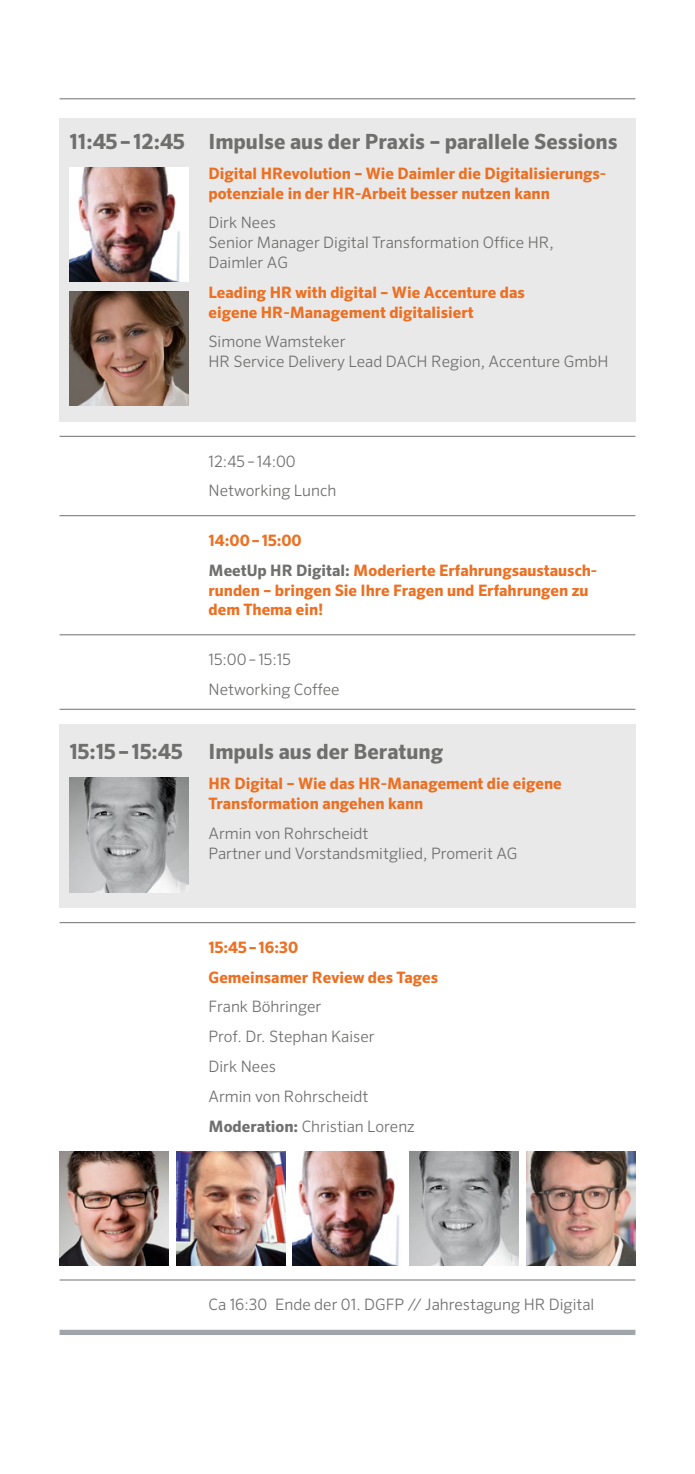
<style>
.page{position:relative;width:695px;height:1474px;background:#fff}
.page>*{position:absolute;margin:0;border:0;box-sizing:border-box;transform-origin:0 0}
.Programm_Uhrzeit_Bre{font:700 21px "Sero Pro";color:#6f6f6e}
.Programm_Titel{font:700 15.75px/19.8px "Sero Pro";color:#ed6f22}
.Programm_Referent{font:300 15.75px/19.8px "Sero Pro";color:#6f6f6e}
.Programm_Uhrzeit_gra{font:300 15.75px "Sero Pro";color:#6f6f6e}
.Programm_Inhalte{font:300 15.75px "Sero Pro";color:#6f6f6e}
.Programm_Uhrzeit{font:700 15.75px "Sero Pro";color:#ed6f22}
.s1{color:#6f6f6e}
.s2{font-weight:700}
</style>
<div class="page">
<div style="left:60px;top:724px;width:575px;height:184px;background:#e9e9e9"></div>
<div style="left:60px;top:118px;width:575px;height:304px;background:#e9e9e9"></div>
<hr style="left:60px;top:98px;width:575px;height:1px;background:#6f6f6e">
<hr style="left:60px;top:436px;width:575px;height:1px;background:#6f6f6e">
<hr style="left:60px;top:515px;width:575px;height:1px;background:#6f6f6e">
<hr style="left:60px;top:634px;width:575px;height:1px;background:#6f6f6e">
<hr style="left:60px;top:708px;width:575px;height:1px;background:#6f6f6e">
<hr style="left:60px;top:922px;width:575px;height:1px;background:#6f6f6e">
<hr style="left:60px;top:1279px;width:575px;height:1px;background:#6f6f6e">
<div style="left:60px;top:1329px;width:575px;height:5px;background:#a0a5a7"></div>
<img style="left:69px;top:778px;width:120px;height:114px">
<img style="left:69px;top:167px;width:120px;height:115px">
<img style="left:69px;top:291px;width:120px;height:115px">
<img style="left:60px;top:1151px;width:109px;height:114px">
<img style="left:176px;top:1151px;width:109px;height:114px">
<img style="left:526px;top:1151px;width:109px;height:114px">
<img style="left:293px;top:1151px;width:106px;height:114px">
<img style="left:409px;top:1151px;width:109px;height:114px">
<p class="Programm_Uhrzeit_Bre" style="left:69px;top:129px;width:549px">11:45– 12:45 Impulse aus der Praxis – parallele Sessions</p>
<p class="Programm_Titel" style="left:208px;top:163px;width:398px">Digital HRevolution – Wie Daimler die Digitalisierungs&shy;potenziale in der HR-Arbeit besser nutzen kann</p>
<p class="Programm_Referent" style="left:208px;top:213px;width:347px">Dirk Nees<br>Senior Manager Digital Transformation Office HR,<br>Daimler AG</p>
<p class="Programm_Titel" style="left:208px;top:282px;width:318px">Leading HR with digital – Wie Accenture das eigene HR-Management digitalisiert</p>
<p class="Programm_Referent" style="left:208px;top:332px;width:401px">Simone Wamsteker<br>HR Service Delivery Lead DACH Region, Accenture GmbH</p>
<p class="Programm_Uhrzeit_gra" style="left:208px;top:451px;width:89px">12:45–14:00</p>
<p class="Programm_Inhalte" style="left:208px;top:481px;width:129px">Networking Lunch</p>
<p class="Programm_Uhrzeit" style="left:208px;top:531px;width:95px">14:00–15:00</p>
<p class="Programm_Titel" style="left:208px;top:560px;width:388px"><span class="s1">MeetUp HR Digital:</span> Moderierte Erfahrungsaustausch&shy;runden – bringen Sie Ihre Fragen und Erfahrungen zu dem Thema ein!</p>
<p class="Programm_Uhrzeit_gra" style="left:208px;top:650px;width:84px">15:00–15:15</p>
<p class="Programm_Inhalte" style="left:208px;top:680px;width:133px">Networking Coffee</p>
<p class="Programm_Uhrzeit_Bre" style="left:69px;top:739px;width:375px">15:15–15:45 Impuls aus der Beratung</p>
<p class="Programm_Titel" style="left:208px;top:773px;width:355px">HR Digital – Wie das HR-Management die eigene<br>Transformation angehen kann</p>
<p class="Programm_Referent" style="left:208px;top:823px;width:310px">Armin von Rohrscheidt<br>Partner und Vorstandsmitglied, Promerit AG</p>
<p class="Programm_Uhrzeit" style="left:208px;top:937px;width:91px">15:45–16:30</p>
<p class="Programm_Titel" style="left:208px;top:967px;width:231px">Gemeinsamer Review des Tages</p>
<p class="Programm_Referent" style="left:208px;top:996px;width:114px">Frank Böhringer</p>
<p class="Programm_Referent" style="left:208px;top:1026px;width:168px">Prof. Dr. Stephan Kaiser</p>
<p class="Programm_Referent" style="left:208px;top:1056px;width:69px">Dirk Nees</p>
<p class="Programm_Referent" style="left:208px;top:1086px;width:161px">Armin von Rohrscheidt</p>
<p class="Programm_Referent" style="left:208px;top:1115px;width:208px"><span class="s2">Moderation:</span> Christian Lorenz</p>
<p class="Programm_Uhrzeit_gra" style="left:208px;top:1295px;width:387px">Ca 16:30 Ende der 01. DGFP // Jahrestagung HR Digital</p>
</div>
